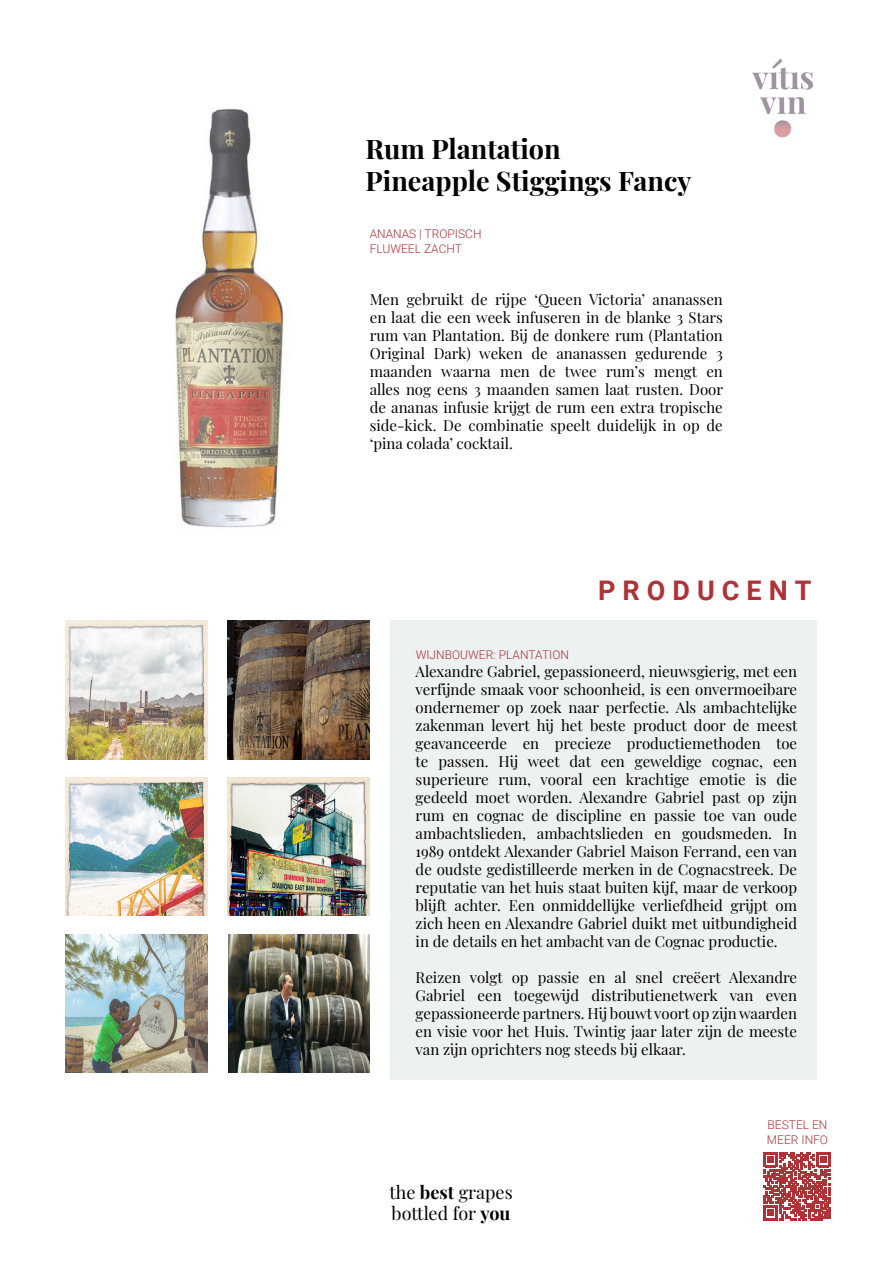
<style>
.page{position:relative;width:893px;height:1263px;background:#fff}
.page>*{position:absolute;margin:0;border:0;box-sizing:border-box;transform-origin:0 0}
.t1{font:700 27px/32.4px "Playfair Display";color:#000001}
.t2{font:700 27px "Roboto";letter-spacing:.26em;color:#b03136}
.t3{font:18px/21.6px "Playfair Display";color:#000001}
.t4{font:15px/18px "Playfair Display";color:#000001;text-align:justify}
.t5{font:300 12px/14.4px "Roboto";color:#b03136}
.s1{font-weight:700}
</style>
<div class="page">
<img style="left:752px;top:59px;width:61px;height:79px">
<img style="left:175px;top:109px;width:109px;height:419px">
<div style="left:390px;top:620px;width:426px;height:460px;background:#edf1f2"></div>
<img style="left:66px;top:621px;width:141px;height:138px">
<img style="left:228px;top:621px;width:142px;height:138px">
<img style="left:66px;top:778px;width:141px;height:138px">
<img style="left:228px;top:778px;width:142px;height:138px">
<img style="left:66px;top:934px;width:141px;height:138px">
<img style="left:228px;top:934px;width:142px;height:138px">
<svg style="left:763px;top:1153px;width:68px;height:67px"></svg>
<p class="t1" style="left:366px;top:130px;width:327px">Rum Plantation<br>Pineapple Stiggings Fancy</p>
<p class="t5" style="left:370px;top:226px;width:113px">ANANAS | TROPISCH<br>FLUWEEL ZACHT</p>
<p class="t4" style="left:370px;top:290px;width:355px">Men gebruikt de rijpe ‘Queen Victoria’ ananassen en laat die een week infuseren in de blanke 3 Stars rum van Plantation. Bij de donkere rum (Plantation Original Dark) weken de ananassen gedurende 3 maanden waarna men de twee rum’s mengt en alles nog eens 3 maanden samen laat rusten. Door de ananas infusie krijgt de rum een extra tropische side-kick. De combinatie speelt duidelijk in op de ‘pina colada’ cocktail.</p>
<p class="t5" style="left:416px;top:647px;width:155px">WIJNBOUWER: PLANTATION</p>
<p class="t2" style="left:598px;top:571px;width:215px">PRODUCENT</p>
<p class="t4" style="left:416px;top:661px;width:383px">Alexandre Gabriel, gepassioneerd, nieuwsgierig, met een verfijnde smaak voor schoonheid, is een onvermoeibare ondernemer op zoek naar perfectie. Als ambachtelijke zakenman levert hij het beste product door de meest geavanceerde en precieze productiemethoden toe te passen. Hij weet dat een geweldige cognac, een superieure rum, vooral een krachtige emotie is die gedeeld moet worden. Alexandre Gabriel past op zijn rum en cognac de discipline en passie toe van oude ambachtslieden, ambachtslieden en goudsmeden. In 1989 ontdekt Alexander Gabriel Maison Ferrand, een van de oudste gedistilleerde merken in de Cognacstreek. De reputatie van het huis staat buiten kijf, maar de verkoop blijft achter. Een onmiddellijke verliefdheid grijpt om zich heen en Alexandre Gabriel duikt met uitbundigheid in de details en het ambacht van de Cognac productie.</p>
<p class="t4" style="left:416px;top:967px;width:383px">Reizen volgt op passie en al snel creëert Alexandre Gabriel een toegewijd distributienetwerk van even gepassioneerde partners. Hij bouwt voort op zijn waarden en visie voor het Huis. Twintig jaar later zijn de meeste van zijn oprichters nog steeds bij elkaar.</p>
<p class="t3" style="left:389px;top:1180px;width:125px">the <span class="s1">best</span> grapes bottled for <span class="s1">you</span></p>
<p class="t5" style="left:767px;top:1117px;width:63px">BESTEL EN<br>MEER INFO</p>
</div>
